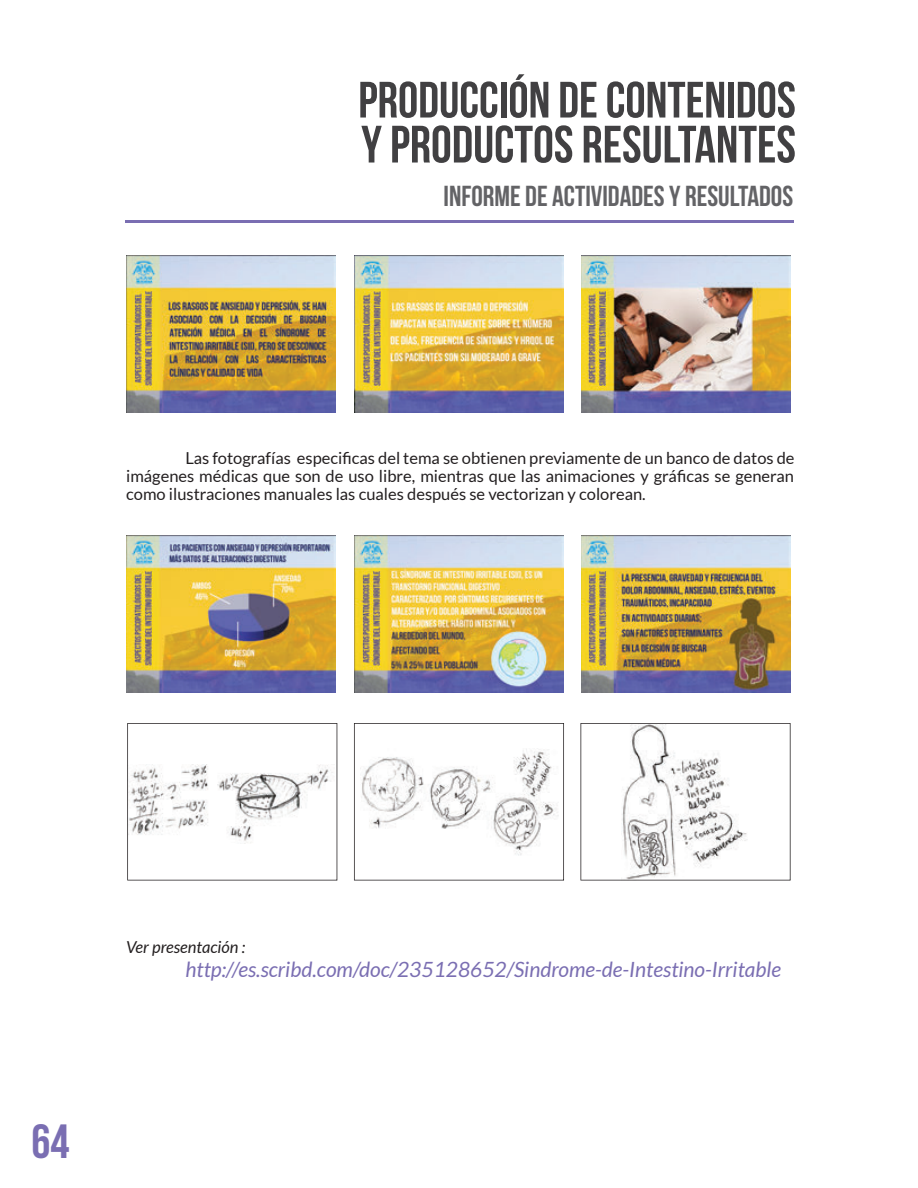
<style>
.page{position:relative;width:918px;height:1188px;background:#fff}
.page>*{position:absolute;margin:0;border:0;box-sizing:border-box;transform-origin:0 0}
.t1{font:52.5px "Bebas Neue";color:#414042}
.t2{font:51px "Bebas Neue";color:#414042}
.t3{font:48px "Bebas Neue";color:#7a6eb2}
.t4{font:28.95px "Bebas Neue";color:#636366}
.t5{font:italic 21px "Lato";color:#7a6eb2}
.t6{font:16.5px/18px "Lato";color:#231f20;text-align:justify}
.t7{font:italic 16.5px "Lato";color:#231f20}
</style>
<div class="page">
<hr style="left:125px;top:220px;width:668px;height:3px;background:#7a6eb2">
<img style="left:126px;top:255px;width:209px;height:157px">
<img style="left:354px;top:255px;width:209px;height:157px">
<img style="left:581px;top:255px;width:209px;height:157px">
<img style="left:354px;top:536px;width:209px;height:157px">
<img style="left:126px;top:536px;width:209px;height:157px">
<img style="left:581px;top:536px;width:209px;height:157px">
<svg style="left:127px;top:723px;width:210px;height:157px"></svg>
<svg style="left:580px;top:723px;width:211px;height:157px"></svg>
<svg style="left:354px;top:723px;width:210px;height:157px"></svg>
<h2 class="t2" style="left:358px;top:72px;width:439px">PRODUCCIÓN DE CONTENIDOS</h2>
<h1 class="t1" style="left:361px;top:116px;width:436px">Y PRODUCTOS RESULTANTES</h1>
<h3 class="t4" style="left:444px;top:180px;width:351px">INFORME DE ACTIVIDADES Y RESULTADOS</h3>
<p class="t6" style="left:126px;top:449px;width:670px;text-indent:59px">Las fotografías especificas del tema se obtienen previamente de un banco de datos de imágenes médicas que son de uso libre, mientras que las animaciones y gráficas se generan como ilustraciones manuales las cuales después se vectorizan y colorean.</p>
<h3 class="t3" style="left:32px;top:1115px;width:40px">64</h3>
<p class="t7" style="left:126px;top:938px;width:121px">Ver presentación :</p>
<p class="t5" style="left:185px;top:957px;width:597px">http://es.scribd.com/doc/235128652/Sindrome-de-Intestino-Irritable</p>
</div>
